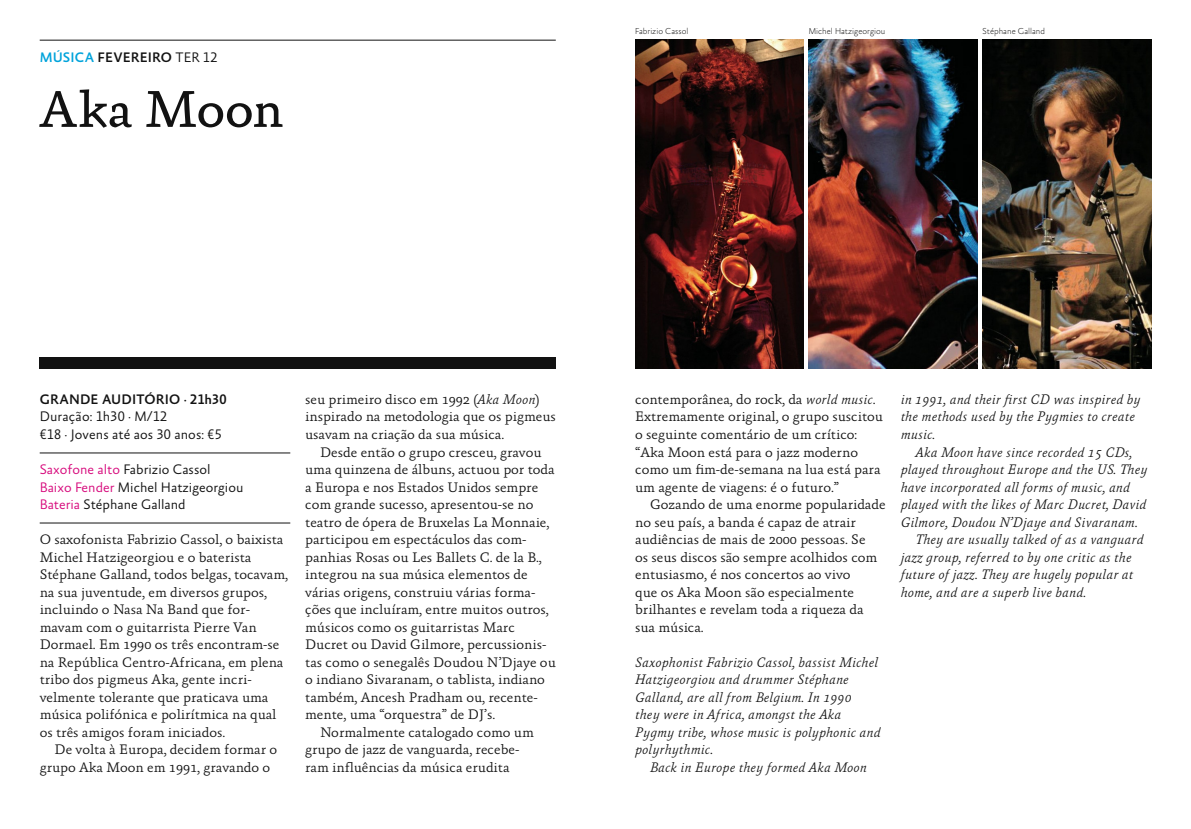
<style>
.page{position:relative;width:1191px;height:829px;background:#fff}
.page>*{position:absolute;margin:0;border:0;box-sizing:border-box;transform-origin:0 0}
.t1{font:52.5px "Absara OT";color:#121212}
.t2{font:300 14px "Absara OT";color:#121212}
.t3{font:italic 300 14px "Absara OT";color:#121212}
.t4{font:300 14px/17.5px "Absara Sans OT";color:#121212}
.t5{font:500 14px "Absara Sans OT";letter-spacing:.01em;color:#121212}
.t6{font:100 8.75px "Absara Sans OT";color:#121212}
.s1{color:#00a3db}
.s2{font-weight:300}
.s3{font-weight:500}
.s4{color:#d70b7d}
.s5{font-style:italic}
</style>
<div class="page">
<hr style="left:40px;top:40px;width:516px;height:1px;background:#121212">
<hr style="left:40px;top:452px;width:250px;height:1px;background:#121212">
<hr style="left:40px;top:522px;width:250px;height:1px;background:#121212">
<div style="left:40px;top:358px;width:516px;height:11px;background:#121212"></div>
<img style="left:635px;top:40px;width:169px;height:329px">
<img style="left:809px;top:40px;width:168px;height:329px">
<img style="left:982px;top:40px;width:169px;height:329px">
<p class="t5" style="left:40px;top:49px;width:179px"><span class="s1">MÚSICA</span> FEVEREIRO <span class="s2">TER 12</span></p>
<p class="t1" style="left:40px;top:79px;width:245px">Aka Moon</p>
<p class="t6" style="left:635px;top:26px;width:55px">Fabrizio Cassol</p>
<p class="t6" style="left:809px;top:26px;width:78px">Michel Hatzigeorgiou</p>
<p class="t6" style="left:982px;top:26px;width:64px">Stéphane Galland</p>
<p class="t4" style="left:40px;top:391px;width:188px"><span class="s3">GRANDE AUDITÓRIO · 21h30<br></span>Duração: 1h30 · M/12<br>€18 · Jovens até aos 30 anos: €5</p>
<p class="t4" style="left:40px;top:461px;width:205px"><span class="s4">Saxofone alto</span> Fabrizio Cassol<br><span class="s4">Baixo Fender</span> Michel Hatzigeorgiou<br><span class="s4">Bateria</span> Stéphane Galland</p>
<p class="t2" style="left:40px;top:531px;width:245px">O saxofonista Fabrizio Cassol, o baixista</p>
<p class="t2" style="left:40px;top:548px;width:213px">Michel Hatzigeorgiou e o baterista</p>
<p class="t2" style="left:40px;top:566px;width:250px">Stéphane Galland, todos belgas, tocavam,</p>
<p class="t2" style="left:40px;top:583px;width:229px">na sua juventude, em diversos grupos,</p>
<p class="t2" style="left:40px;top:601px;width:212px">incluindo o Nasa Na Band que for-</p>
<p class="t2" style="left:40px;top:618px;width:218px">mavam com o guitarrista Pierre Van</p>
<p class="t2" style="left:40px;top:636px;width:241px">Dormael. Em 1990 os três encontram-se</p>
<p class="t2" style="left:40px;top:653px;width:245px">na República Centro-Africana, em plena</p>
<p class="t2" style="left:40px;top:671px;width:213px">tribo dos pigmeus Aka, gente incri-</p>
<p class="t2" style="left:40px;top:688px;width:230px">velmente tolerante que praticava uma</p>
<p class="t2" style="left:40px;top:706px;width:238px">música polifónica e polirítmica na qual</p>
<p class="t2" style="left:40px;top:723px;width:187px">os três amigos foram iniciados.</p>
<p class="t2" style="left:55px;top:741px;width:224px">De volta à Europa, decidem formar o</p>
<p class="t2" style="left:40px;top:758px;width:232px">grupo Aka Moon em 1991, gravando o</p>
<p class="t2" style="left:305px;top:391px;width:236px">seu primeiro disco em 1992 (<span class="s5">Aka Moon</span>)</p>
<p class="t2" style="left:305px;top:408px;width:252px">inspirado na metodologia que os pigmeus</p>
<p class="t2" style="left:305px;top:426px;width:201px">usavam na criação da sua música.</p>
<p class="t2" style="left:320px;top:443px;width:223px">Desde então o grupo cresceu, gravou</p>
<p class="t2" style="left:305px;top:461px;width:251px">uma quinzena de álbuns, actuou por toda</p>
<p class="t2" style="left:305px;top:478px;width:235px">a Europa e nos Estados Unidos sempre</p>
<p class="t2" style="left:305px;top:496px;width:230px">com grande sucesso, apresentou-se no</p>
<p class="t2" style="left:305px;top:513px;width:246px">teatro de ópera de Bruxelas La Monnaie,</p>
<p class="t2" style="left:305px;top:531px;width:222px">participou em espectáculos das com-</p>
<p class="t2" style="left:305px;top:548px;width:238px">panhias Rosas ou Les Ballets C. de la B.,</p>
<p class="t2" style="left:305px;top:566px;width:224px">integrou na sua música elementos de</p>
<p class="t2" style="left:305px;top:583px;width:232px">várias origens, construiu várias forma-</p>
<p class="t2" style="left:305px;top:601px;width:245px">ções que incluíram, entre muitos outros,</p>
<p class="t2" style="left:305px;top:618px;width:211px">músicos como os guitarristas Marc</p>
<p class="t2" style="left:305px;top:636px;width:243px">Ducret ou David Gilmore, percussionis-</p>
<p class="t2" style="left:305px;top:653px;width:252px">tas como o senegalês Doudou N’Djaye ou</p>
<p class="t2" style="left:305px;top:671px;width:241px">o indiano Sivaranam, o tablista, indiano</p>
<p class="t2" style="left:305px;top:688px;width:234px">também, Ancesh Pradham ou, recente-</p>
<p class="t2" style="left:305px;top:706px;width:192px">mente, uma “orquestra” de DJ’s.</p>
<p class="t2" style="left:320px;top:723px;width:215px">Normalmente catalogado como um</p>
<p class="t2" style="left:305px;top:741px;width:216px">grupo de jazz de vanguarda, recebe-</p>
<p class="t2" style="left:305px;top:758px;width:206px">ram influências da música erudita</p>
<p class="t2" style="left:635px;top:391px;width:242px">contemporânea, do rock, da <span class="s5">world music</span>.</p>
<p class="t2" style="left:635px;top:408px;width:249px">Extremamente original, o grupo suscitou</p>
<p class="t2" style="left:635px;top:426px;width:224px">o seguinte comentário de um crítico:</p>
<p class="t2" style="left:635px;top:443px;width:224px">“Aka Moon está para o jazz moderno</p>
<p class="t2" style="left:635px;top:461px;width:247px">como um fim-de-semana na lua está para</p>
<p class="t2" style="left:635px;top:478px;width:205px">um agente de viagens: é o futuro.”</p>
<p class="t2" style="left:650px;top:496px;width:237px">Gozando de uma enorme popularidade</p>
<p class="t2" style="left:635px;top:513px;width:222px">no seu país, a banda é capaz de atrair</p>
<p class="t2" style="left:635px;top:531px;width:232px">audiências de mais de 2000 pessoas. Se</p>
<p class="t2" style="left:635px;top:548px;width:243px">os seus discos são sempre acolhidos com</p>
<p class="t2" style="left:635px;top:566px;width:217px">entusiasmo, é nos concertos ao vivo</p>
<p class="t2" style="left:635px;top:583px;width:220px">que os Aka Moon são especialmente</p>
<p class="t2" style="left:635px;top:601px;width:230px">brilhantes e revelam toda a riqueza da</p>
<p class="t2" style="left:635px;top:618px;width:70px">sua música.</p>
<p class="t3" style="left:635px;top:653px;width:244px">Saxophonist Fabrizio Cassol, bassist Michel</p>
<p class="t3" style="left:635px;top:671px;width:215px">Hatzigeorgiou and drummer Stéphane</p>
<p class="t3" style="left:635px;top:688px;width:218px">Galland, are all from Belgium. In 1990</p>
<p class="t3" style="left:635px;top:706px;width:208px">they were in Africa, amongst the Aka</p>
<p class="t3" style="left:635px;top:723px;width:247px">Pygmy tribe, whose music is polyphonic and</p>
<p class="t3" style="left:635px;top:741px;width:80px">polyrhythmic.</p>
<p class="t3" style="left:650px;top:758px;width:218px">Back in Europe they formed Aka Moon</p>
<p class="t3" style="left:900px;top:391px;width:241px">in 1991, and their first CD was inspired by</p>
<p class="t3" style="left:900px;top:408px;width:236px">the methods used by the Pygmies to create</p>
<p class="t3" style="left:900px;top:426px;width:36px">music.</p>
<p class="t3" style="left:915px;top:443px;width:218px">Aka Moon have since recorded 15 CDs,</p>
<p class="t3" style="left:900px;top:461px;width:248px">played throughout Europe and the US. They</p>
<p class="t3" style="left:900px;top:478px;width:231px">have incorporated all forms of music, and</p>
<p class="t3" style="left:900px;top:496px;width:247px">played with the likes of Marc Ducret, David</p>
<p class="t3" style="left:900px;top:513px;width:239px">Gilmore, Doudou N’Djaye and Sivaranam.</p>
<p class="t3" style="left:915px;top:531px;width:230px">They are usually talked of as a vanguard</p>
<p class="t3" style="left:900px;top:548px;width:232px">jazz group, referred to by one critic as the</p>
<p class="t3" style="left:900px;top:566px;width:234px">future of jazz. They are hugely popular at</p>
<p class="t3" style="left:900px;top:583px;width:187px">home, and are a superb live band.</p>
</div>
